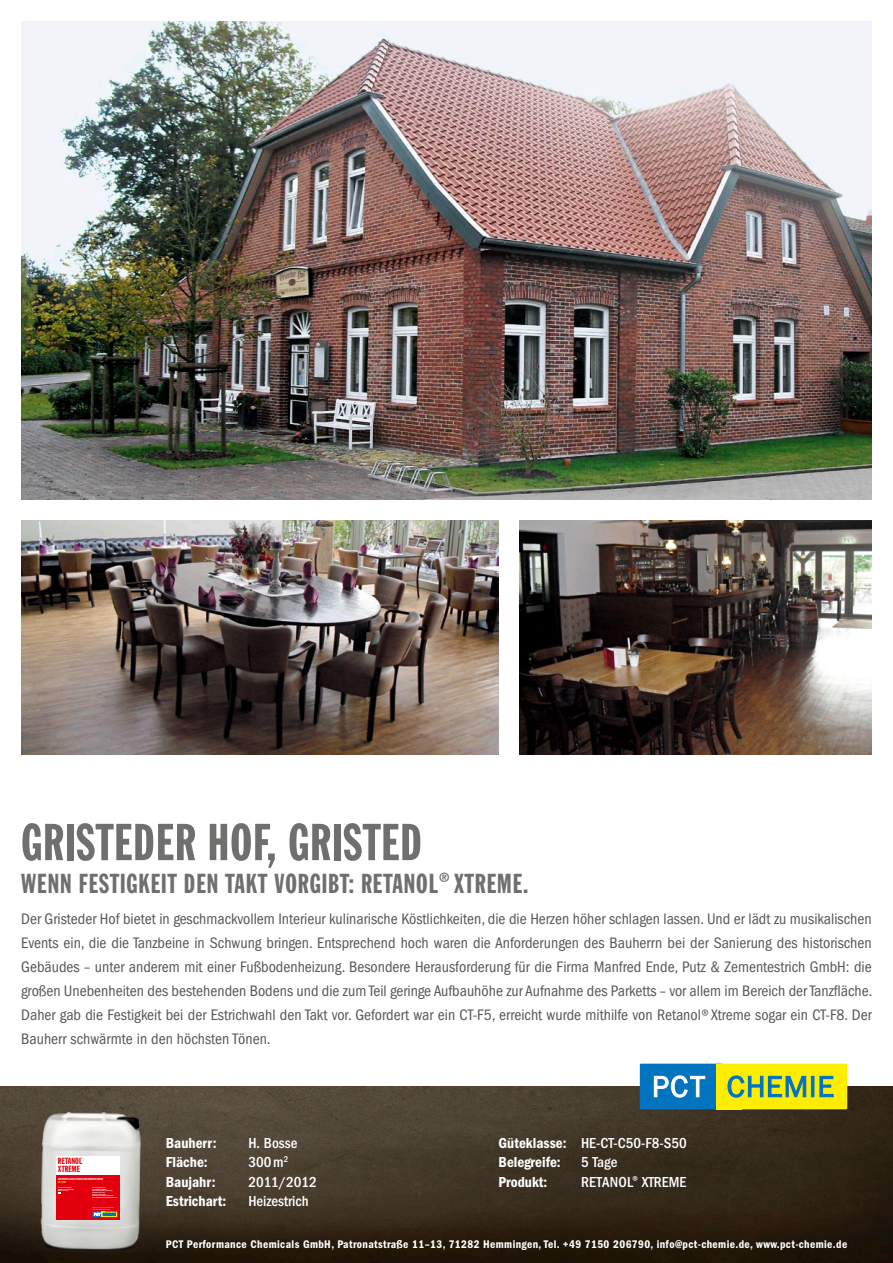
<style>
.page{position:relative;width:893px;height:1263px;background:#fff}
.page>*{position:absolute;margin:0;border:0;box-sizing:border-box;transform-origin:0 0}
.t1{font:51px "Franklin Gothic Extra Cond";letter-spacing:.02em;color:#6f6f6e}
.t2{font:27px "Franklin Gothic Extra Cond";letter-spacing:.035em;color:#6f6f6e}
.t3{font:condensed 15.75px/24px "Franklin Gothic";color:#565655;text-align:justify}
.t4{font:600 condensed 15px/19.5px "Franklin Gothic";color:#fff}
.t5{font:500 condensed 15px "Franklin Gothic";color:#fff}
.t6{font:600 condensed 11.4px "Franklin Gothic";letter-spacing:.035em;color:#fff}
.t7{font:8.85px "Franklin Gothic Extra Cond";letter-spacing:.015em;color:#e2000f}
.t8{font:2.85px "Franklin Gothic Extra Cond";letter-spacing:.03em;color:#fff}
.t9{font:2.85px "Franklin Gothic Extra Cond";letter-spacing:.03em;color:#ffed00}
.t10{font:1.95px "Franklin Gothic Extra Cond";color:#e2000f}
.s1{font-weight:500}
</style>
<div class="page">
<img style="left:0;top:1086px;width:893px;height:177px">
<div style="left:640px;top:1064px;width:83px;height:45px;background:#0074be"></div>
<div style="left:716px;top:1064px;width:131px;height:45px;background:#ffed00"></div>
<svg style="left:653px;top:1075px;width:53px;height:23px"></svg>
<svg style="left:727px;top:1075px;width:80px;height:23px"></svg>
<div style="left:811px;top:1076px;width:3px;height:21px;border:1px solid #0074be"></div>
<svg style="left:819px;top:1075px;width:15px;height:23px"></svg>
<img style="left:21px;top:21px;width:851px;height:479px">
<img style="left:21px;top:521px;width:477px;height:234px">
<img style="left:519px;top:521px;width:353px;height:234px">
<img style="left:33px;top:1109px;width:111px;height:144px">
<div style="left:56px;top:1156px;width:64px;height:64px;background:#fff"></div>
<div style="left:56px;top:1176px;width:64px;height:44px;background:#e2000f"></div>
<svg style="left:94px;top:1211px;width:22px;height:6px"></svg>
<h1 class="t1" style="left:21px;top:815px;width:402px">GRISTEDER HOF, GRISTED</h1>
<h2 class="t2" style="left:21px;top:869px;width:352px">WENN FESTIGKEIT DEN TAKT VORGIBT: RETANO</h2>
<h2 class="t2" style="left:429px;top:869px;width:101px">L<sup>®</sup> XTREME.</h2>
<p class="t3" style="left:21px;top:907px;width:853px">Der Gristeder Hof bietet in geschmackvollem Interieur kulinarische Köstlichkeiten, die die Herzen höher schlagen lassen. Und er lädt zu musikalischen Events ein, die die Tanzbeine in Schwung bringen. Entsprechend hoch waren die Anforderungen des Bauherrn bei der Sanierung des historischen Gebäudes – unter anderem mit einer Fußbodenheizung. Besondere Herausforderung für die Firma Manfred Ende, Putz &amp; Zementestrich GmbH: die großen Unebenheiten des bestehenden Bodens und die zum Teil geringe Aufbauhöhe zur Aufnahme des Parketts – vor allem im Bereich der Tanzfläche.<br>Daher gab die Festigkeit bei der Estrichwahl den Takt vor. Gefordert war ein CT-F5, erreicht wurde mithilfe von Retanol® Xtreme sogar ein CT-F8. Der Bauherr schwärmte in den höchsten Tönen.</p>
<p class="t7" style="left:58px;top:1156px;width:26px">RETANOL</p>
<p class="t10" style="left:81px;top:1158px;width:3px">®</p>
<p class="t7" style="left:58px;top:1164px;width:23px">XTREME</p>
<p class="t8" style="left:58px;top:1177px;width:46px">ZUR HERSTELLUNG HOCHFESTER ZEMENTESTRICHE</p>
<p class="t9" style="left:58px;top:1180px;width:9px">20 LITER</p>
<p class="t4" style="left:166px;top:1133px;width:52px">Bauherr:</p>
<p class="t5" style="left:248px;top:1134px;width:50px">H. Bosse</p>
<p class="t4" style="left:166px;top:1152px;width:43px">Fläche:</p>
<p class="t5" style="left:248px;top:1154px;width:41px">300m<sup>2</sup></p>
<p class="t4" style="left:166px;top:1172px;width:51px">Baujahr:</p>
<p class="t5" style="left:248px;top:1173px;width:70px">2011/2012</p>
<p class="t4" style="left:166px;top:1191px;width:62px">Estrichart:</p>
<p class="t5" style="left:248px;top:1193px;width:62px">Heizestrich</p>
<p class="t4" style="left:499px;top:1133px;width:190px">Güteklasse: <span class="s1">HE-CT-C50-F8-S50<br></span>Belegreife:</p>
<p class="t5" style="left:581px;top:1154px;width:38px">5 Tage</p>
<p class="t4" style="left:499px;top:1172px;width:50px">Produkt:</p>
<p class="t5" style="left:581px;top:1173px;width:107px">Retanol<sup>®</sup> XTREME</p>
<p class="t6" style="left:166px;top:1238px;width:683px">PCT Performance Chemicals GmbH, Patronatstraße 11–13, 71282 Hemmingen, Tel. +49 7150 206790, info@pct-chemie.de, www.pct-chemie.de</p>
</div>
